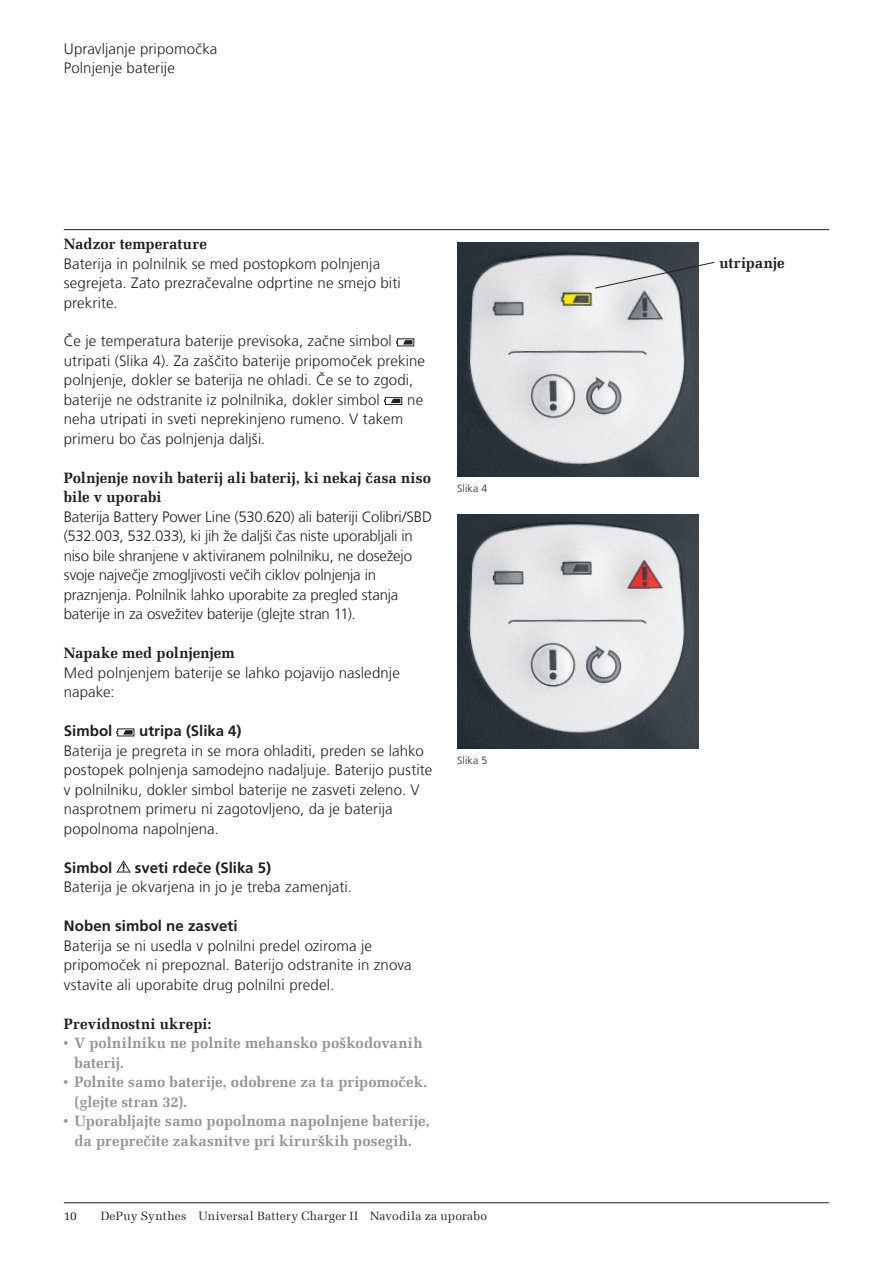
<style>
.page{position:relative;width:893px;height:1263px;background:#fff}
.page>*{position:absolute;margin:0;border:0;box-sizing:border-box;transform-origin:0 0}
.t1{font:300 15px/19.5px "Frutiger LT Com";letter-spacing:.005em;color:#231f20}
.t2{font:300 15px/19.5px "Frutiger LT Com";letter-spacing:-.015em;color:#231f20}
.t3{font:700 15px/19.5px "Melior Com";letter-spacing:.005em;color:#929696}
.t4{font:700 15px/19.5px "Melior Com";letter-spacing:.005em;color:#231f20}
.t5{font:700 15px "Frutiger LT Com";letter-spacing:.005em;color:#231f20}
.t6{font:12px "Melior Com";letter-spacing:.02em;color:#231f20}
.t7{font:300 10.5px "Frutiger LT Com";letter-spacing:.015em;color:#231f20}
.s1{font-family:"Universal Newswith Comm Pi";font-weight:400}
</style>
<div class="page">
<img style="left:457px;top:242px;width:241px;height:234px">
<img style="left:457px;top:514px;width:241px;height:234px">
<svg style="left:594px;top:261px;width:121px;height:28px;background:#b5b8ba"></svg>
<hr style="left:64px;top:229px;width:765px;height:1px;background:#231f20">
<hr style="left:64px;top:1202px;width:765px;height:1px;background:#231f20">
<svg style="left:396px;top:339px;width:18px;height:7px"></svg>
<svg style="left:384px;top:397px;width:18px;height:8px"></svg>
<svg style="left:117px;top:729px;width:17px;height:7px"></svg>
<svg style="left:117px;top:860px;width:14px;height:13px"></svg>
<svg style="left:117px;top:861px;width:14px;height:11px"></svg>
<p class="t1" style="left:64px;top:39px;width:155px">Upravljanje pripomočka<br>Polnjenje baterije</p>
<p class="t4" style="left:64px;top:234px;width:145px">Nadzor temperature</p>
<p class="t1" style="left:64px;top:254px;width:339px">Baterija in polnilnik se med postopkom polnjenja segrejeta. Zato prezračevalne odprtine ne smejo biti prekrite.</p>
<p class="t1" style="left:64px;top:331px;width:363px">Če je temperatura baterije previsoka, začne simbol utripati (Slika 4). Za zaščito baterije pripomoček prekine polnjenje, dokler se baterija ne ohladi. Če se to zgodi, baterije ne odstranite iz polnilnika, dokler simbol</p>
<p class="t1" style="left:407px;top:390px;width:17px">ne</p>
<p class="t1" style="left:64px;top:409px;width:341px">neha utripati in sveti neprekinjeno rumeno. V takem primeru bo čas polnjenja daljši.</p>
<p class="t4" style="left:64px;top:468px;width:369px">Polnjenje novih baterij ali baterij, ki nekaj časa niso bile v uporabi</p>
<p class="t2" style="left:64px;top:507px;width:370px">Baterija Battery Power Line (530.620) ali bateriji Colibri/SBD (532.003, 532.033), ki jih že daljši čas niste uporabljali in niso bile shranjene v aktiviranem polnilniku, ne dosežejo svoje največje zmogljivosti večih ciklov polnjenja in praznjenja. Polnilnik lahko uporabite za pregled stanja baterije in za osvežitev baterije (glejte stran 11).</p>
<p class="t4" style="left:64px;top:643px;width:172px">Napake med polnjenjem</p>
<p class="t1" style="left:64px;top:663px;width:338px">Med polnjenjem baterije se lahko pojavijo naslednje napake:</p>
<p class="t5" style="left:64px;top:722px;width:50px">Simbol</p>
<p class="t5" style="left:139px;top:722px;width:104px">utripa (Slika 4)</p>
<p class="t1" style="left:64px;top:741px;width:370px">Baterija je pregreta in se mora ohladiti, preden se lahko postopek polnjenja samodejno nadaljuje. Baterijo pustite v polnilniku, dokler simbol baterije ne zasveti zeleno. V nasprotnem primeru ni zagotovljeno, da je baterija popolnoma napolnjena.</p>
<p class="t5" style="left:64px;top:859px;width:50px">Simbol</p>
<p class="t5" style="left:135px;top:859px;width:138px">sveti rdeče (Slika 5)</p>
<p class="t1" style="left:64px;top:877px;width:290px">Baterija je okvarjena in jo je treba zamenjati.</p>
<p class="t5" style="left:64px;top:917px;width:175px">Noben simbol ne zasveti</p>
<p class="t1" style="left:64px;top:936px;width:349px">Baterija se ni usedla v polnilni predel oziroma je pripomoček ni prepoznal. Baterijo odstranite in znova vstavite ali uporabite drug polnilni predel.</p>
<p class="t4" style="left:64px;top:1014px;width:149px">Previdnostni ukrepi:</p>
<p class="t3" style="left:74px;top:1033px;width:350px;text-indent:-11px"><span class="s1">•</span> V polnilniku ne polnite mehansko poškodovanih baterij.</p>
<p class="t3" style="left:74px;top:1072px;width:354px;text-indent:-11px"><span class="s1">•</span> Polnite samo baterije, odobrene za ta pripomoček. (glejte stran 32).</p>
<p class="t3" style="left:64px;top:1111px;width:367px;text-align:center"><span class="s1">•</span> Uporabljajte samo popolnoma napolnjene baterije, da preprečite zakasnitve pri kirurških posegih.</p>
<p class="t7" style="left:457px;top:482px;width:32px">Slika 4</p>
<p class="t7" style="left:457px;top:754px;width:32px">Slika 5</p>
<p class="t6" style="left:64px;top:1209px;width:14px">11</p>
<p class="t6" style="left:101px;top:1209px;width:388px">DePuy Synthes Universal Battery Charger II Navodila za uporabo</p>
<p class="t4" style="left:719px;top:253px;width:67px">utripanje</p>
</div>
